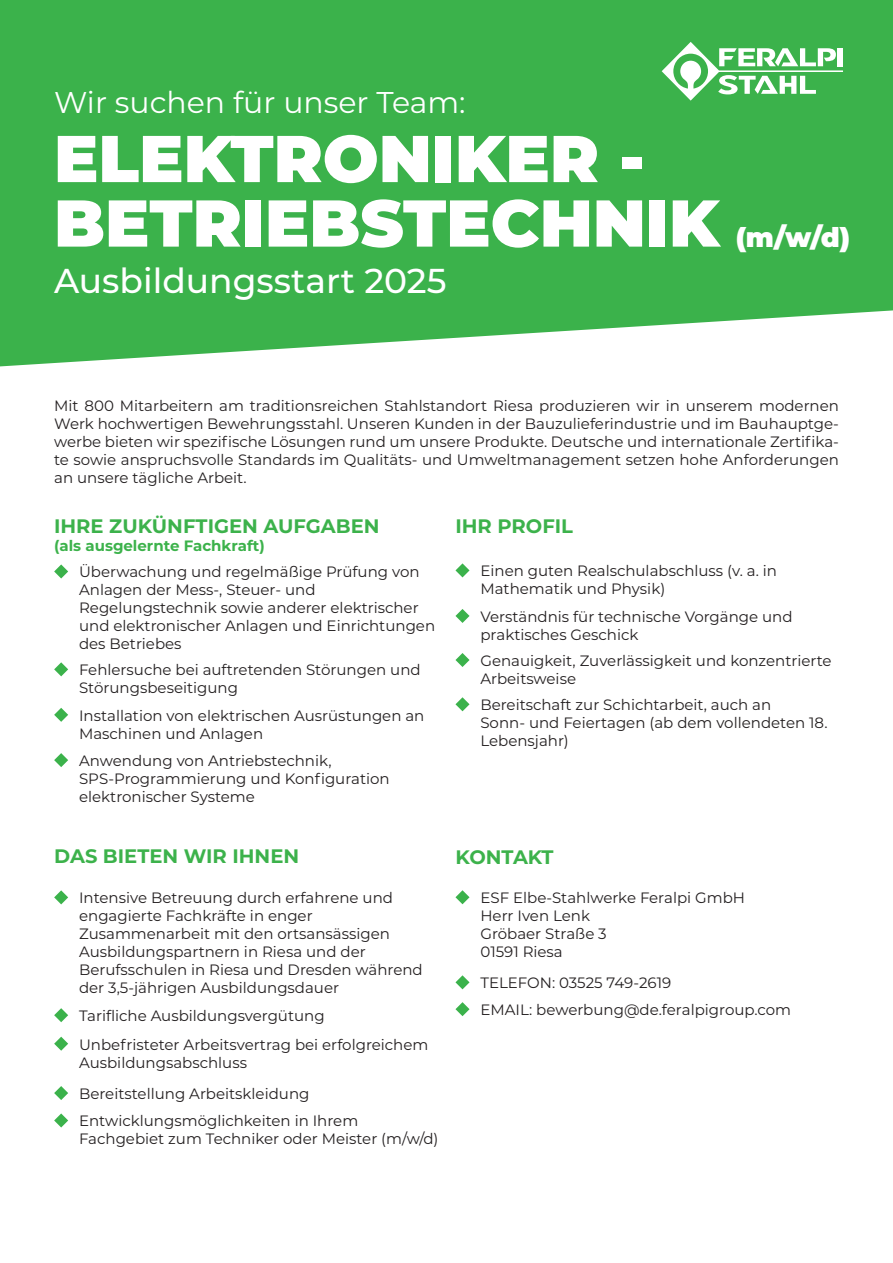
<style>
.page{position:relative;width:893px;height:1263px;background:#fff}
.page>*{position:absolute;margin:0;border:0;box-sizing:border-box;transform-origin:0 0}
.t1{font:900 66px "Montserrat";color:#fff}
.t2{font:500 34.5px "Montserrat";color:#fff}
.t3{font:30px "Montserrat";color:#fff}
.t4{font:900 27px "Montserrat";color:#fff}
.t5{font:700 19.5px "Montserrat";color:#3cb24b}
.t6{font:15px/18px "Montserrat";color:#231f20}
.t7{font:700 15px "Montserrat";color:#3cb24b}
</style>
<div class="page">
<svg style="left:0;top:0;width:893px;height:366px;background:#4ab859"></svg>
<svg style="left:662px;top:42px;width:181px;height:59px"></svg>
<svg style="left:54px;top:564px;width:14px;height:14px"></svg>
<svg style="left:54px;top:890px;width:14px;height:14px"></svg>
<svg style="left:54px;top:1008px;width:14px;height:14px"></svg>
<svg style="left:54px;top:1037px;width:14px;height:14px"></svg>
<svg style="left:54px;top:1086px;width:14px;height:14px"></svg>
<svg style="left:54px;top:1113px;width:14px;height:14px"></svg>
<svg style="left:455px;top:563px;width:14px;height:14px"></svg>
<svg style="left:455px;top:890px;width:14px;height:14px"></svg>
<svg style="left:455px;top:975px;width:14px;height:14px"></svg>
<svg style="left:455px;top:1002px;width:14px;height:14px"></svg>
<svg style="left:455px;top:609px;width:14px;height:14px"></svg>
<svg style="left:455px;top:653px;width:14px;height:14px"></svg>
<svg style="left:455px;top:697px;width:14px;height:14px"></svg>
<svg style="left:54px;top:662px;width:14px;height:14px"></svg>
<svg style="left:54px;top:708px;width:14px;height:14px"></svg>
<svg style="left:54px;top:753px;width:14px;height:14px"></svg>
<p class="t3" style="left:54px;top:82px;width:413px">Wir suchen für unser Team:</p>
<p class="t1" style="left:54px;top:109px;width:592px">ELEKTRONIKER -</p>
<p class="t1" style="left:54px;top:174px;width:667px">BETRIEBSTECHNIK</p>
<p class="t2" style="left:54px;top:257px;width:394px">Ausbildungsstart 2025</p>
<p class="t4" style="left:736px;top:217px;width:116px">(m/w/d)</p>
<p class="t6" style="left:54px;top:396px;width:786px;text-align:justify">Mit 800 Mitarbeitern am traditionsreichen Stahlstandort Riesa produzieren wir in unserem modernen Werk hochwertigen Bewehrungsstahl. Unseren Kunden in der Bauzulieferindustrie und im Bauhauptge&shy;werbe bieten wir spezifische Lösungen rund um unsere Produkte. Deutsche und internationale Zertifika&shy;te sowie anspruchsvolle Standards im Qualitäts- und Umweltmanagement setzen hohe Anforderungen an unsere tägliche Arbeit.</p>
<p class="t5" style="left:54px;top:512px;width:327px">IHRE ZUKÜNFTIGEN AUFGABEN</p>
<p class="t7" style="left:54px;top:535px;width:212px">(als ausgelernte Fachkraft)</p>
<p class="t5" style="left:455px;top:512px;width:119px">IHR PROFIL</p>
<p class="t6" style="left:79px;top:562px;width:342px">Überwachung und regelmäßige Prüfung von<br>Anlagen der Mess-, Steuer- und</p>
<p class="t6" style="left:79px;top:598px;width:358px">Regelungstechnik sowie anderer elektrischer und elektronischer Anlagen und Einrichtungen des Betriebes</p>
<p class="t6" style="left:79px;top:660px;width:343px">Fehlersuche bei auftretenden Störungen und<br>Störungsbeseitigung</p>
<p class="t6" style="left:79px;top:706px;width:347px">Installation von elektrischen Ausrüstungen an<br>Maschinen und Anlagen</p>
<p class="t6" style="left:79px;top:751px;width:254px">Anwendung von Antriebstechnik,</p>
<p class="t6" style="left:79px;top:769px;width:312px">SPS-Programmierung und Konfiguration</p>
<p class="t6" style="left:79px;top:787px;width:177px">elektronischer Systeme</p>
<p class="t5" style="left:54px;top:842px;width:246px">DAS BIETEN WIR IHNEN</p>
<p class="t6" style="left:79px;top:888px;width:315px">Intensive Betreuung durch erfahrene und</p>
<p class="t6" style="left:79px;top:906px;width:235px">engagierte Fachkräfte in enger</p>
<p class="t6" style="left:79px;top:924px;width:312px">Zusammenarbeit mit den ortsansässigen</p>
<p class="t6" style="left:79px;top:942px;width:288px">Ausbildungspartnern in Riesa und der</p>
<p class="t6" style="left:79px;top:960px;width:345px">Berufsschulen in Riesa und Dresden während der 3,5-jährigen Ausbildungsdauer</p>
<p class="t6" style="left:79px;top:1006px;width:247px">Tarifliche Ausbildungsvergütung</p>
<p class="t6" style="left:79px;top:1035px;width:351px">Unbefristeter Arbeitsvertrag bei erfolgreichem<br>Ausbildungsabschluss</p>
<p class="t6" style="left:79px;top:1084px;width:232px">Bereitstellung Arbeitskleidung</p>
<p class="t6" style="left:79px;top:1111px;width:281px">Entwicklungsmöglichkeiten in Ihrem</p>
<p class="t6" style="left:79px;top:1129px;width:361px">Fachgebiet zum Techniker oder Meister (m/w/d)</p>
<p class="t6" style="left:480px;top:561px;width:298px">Einen guten Realschulabschluss (v. a. in</p>
<p class="t6" style="left:480px;top:579px;width:186px">Mathematik und Physik)</p>
<p class="t6" style="left:480px;top:607px;width:314px">Verständnis für technische Vorgänge und</p>
<p class="t6" style="left:480px;top:625px;width:160px">praktisches Geschick</p>
<p class="t6" style="left:480px;top:651px;width:353px">Genauigkeit, Zuverlässigkeit und konzentrierte<br>Arbeitsweise</p>
<p class="t6" style="left:480px;top:695px;width:292px">Bereitschaft zur Schichtarbeit, auch an</p>
<p class="t6" style="left:480px;top:713px;width:349px">Sonn- und Feiertagen (ab dem vollendeten 18.<br>Lebensjahr)</p>
<p class="t5" style="left:455px;top:843px;width:100px">KONTAKT</p>
<p class="t6" style="left:480px;top:888px;width:266px">ESF Elbe-Stahlwerke Feralpi GmbH</p>
<p class="t6" style="left:480px;top:906px;width:111px">Herr Iven Lenk</p>
<p class="t6" style="left:480px;top:924px;width:128px">Gröbaer Straße 3</p>
<p class="t6" style="left:480px;top:942px;width:84px">01591 Riesa</p>
<p class="t6" style="left:480px;top:973px;width:192px">TELEFON: 03525 749-2619</p>
<p class="t6" style="left:480px;top:1000px;width:312px">EMAIL: bewerbung@de.feralpigroup.com</p>
</div>
